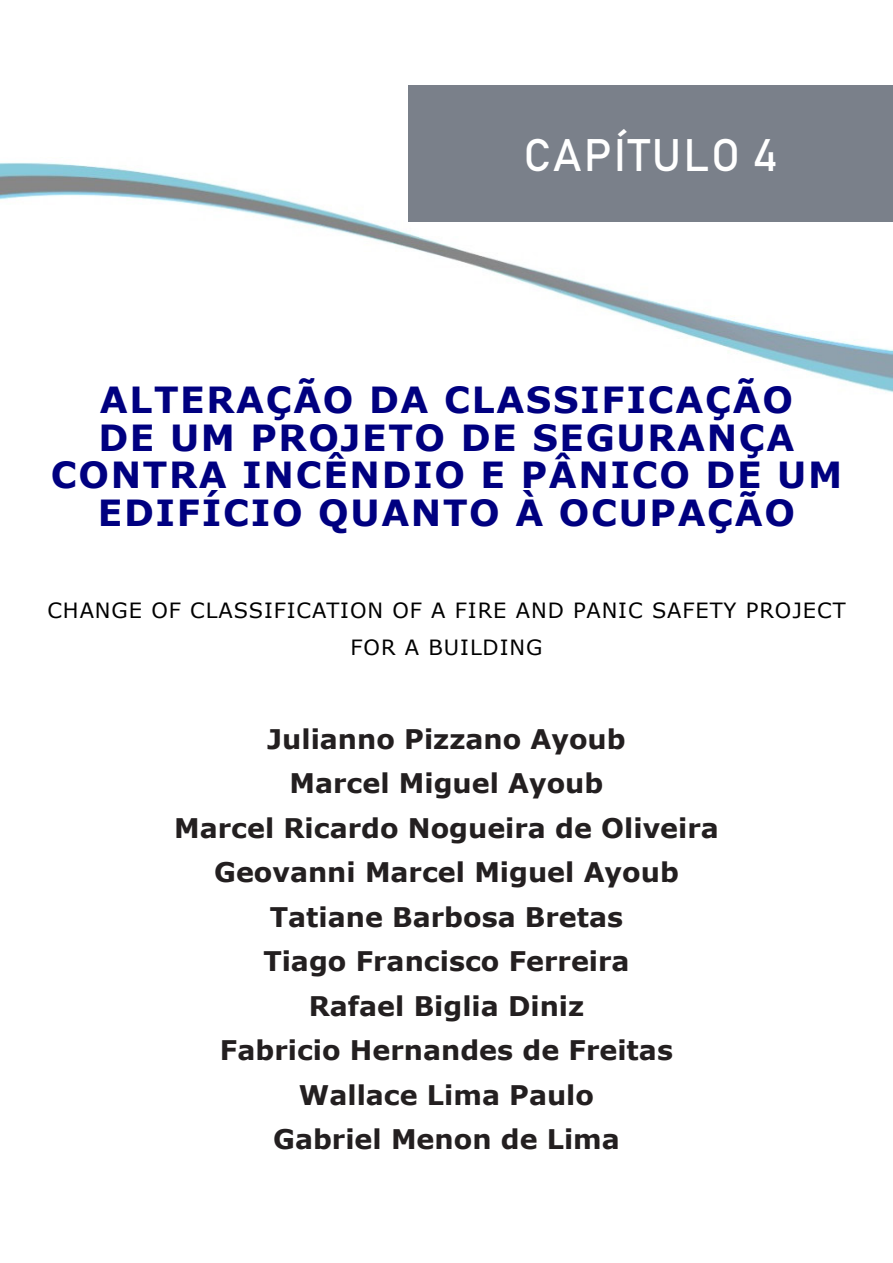
<style>
.page{position:relative;width:893px;height:1263px;background:#fff}
.page>*{position:absolute;margin:0;border:0;box-sizing:border-box;transform-origin:0 0}
.t1{font:45px "Bahnschrift";letter-spacing:.045em;color:#fff}
.t2{font:700 36px/37.5px "Verdana";letter-spacing:.045em;color:#000080;text-align:center}
.t3{font:700 27px/44.5px "Verdana";color:#231f20;text-align:center}
.t4{font:21px/37.5px "Verdana";letter-spacing:.045em;color:#000;text-align:center}
</style>
<div class="page">
<img style="left:0;top:162px;width:893px;height:231px">
<div style="left:408px;top:85px;width:485px;height:136px;background:#7a808a"></div>
<h1 class="t1" style="left:523px;top:127px;width:256px">CAPÍTULO 4</h1>
<h2 class="t2" style="left:51px;top:381px;width:793px">ALTERAÇÃO DA CLASSIFICAÇÃO<br>DE UM PROJETO DE SEGURANÇA<br>CONTRA INCÊNDIO E PÂNICO DE UM<br>EDIFÍCIO QUANTO À OCUPAÇÃO</h2>
<p class="t4" style="left:47px;top:591px;width:800px">CHANGE OF CLASSIFICATION OF A FIRE AND PANIC SAFETY PROJECT<br>FOR A BUILDING</p>
<p class="t3" style="left:174px;top:716px;width:546px">Julianno Pizzano Ayoub<br>Marcel Miguel Ayoub<br>Marcel Ricardo Nogueira de Oliveira<br>Geovanni Marcel Miguel Ayoub<br>Tatiane Barbosa Bretas<br>Tiago Francisco Ferreira<br>Rafael Biglia Diniz<br>Fabricio Hernandes de Freitas<br>Wallace Lima Paulo<br>Gabriel Menon de Lima</p>
</div>
